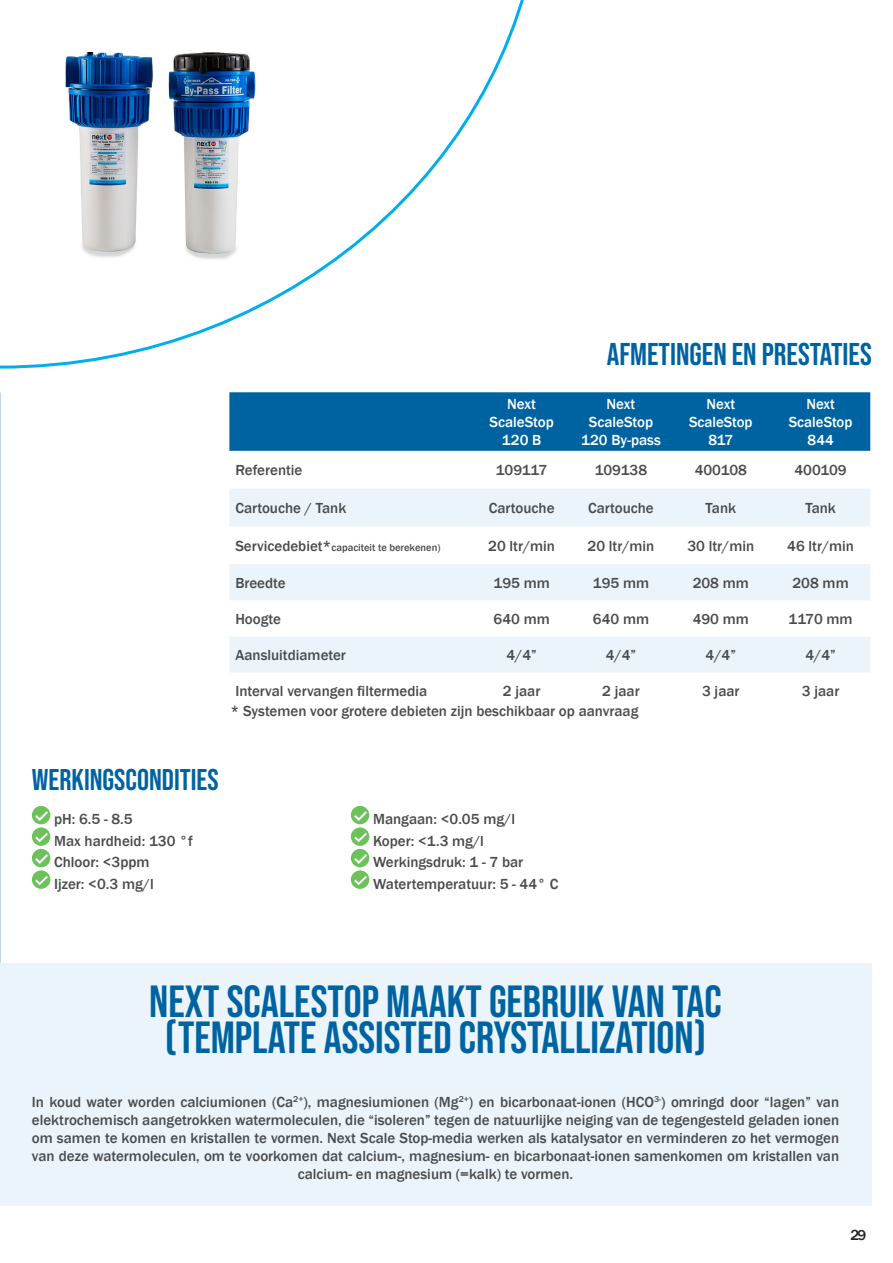
<style>
.page{position:relative;width:893px;height:1263px;background:#fff}
.page>*{position:absolute;margin:0;border:0;box-sizing:border-box;transform-origin:0 0}
.t1{font:45px/36px "Bebas Neue";color:#0063a1;text-align:center}
.t2{font:31.5px "Bebas Neue";color:#0063a1}
.t3{font:30px "Bebas Neue";color:#0063a1}
.Tekst{font:500 15px/18px "Franklin Gothic";color:#4b4c4d;text-align:center}
.t4{font:500 15px/18px "Franklin Gothic";color:#fff;text-align:center}
.t5{font:500 15px "Franklin Gothic";color:#231f20}
.t6{font:500 10.5px "Franklin Gothic";color:#4b4c4d}
.s1{font-size:15px}
</style>
<div class="page">
<svg style="left:0;top:0;width:524px;height:369px"></svg>
<div style="left:229px;top:392px;width:641px;height:59px;background:#0063a1"></div>
<svg style="left:229px;top:489px;width:641px;height:183px;fill:#ebf4fa"></svg>
<img style="left:32px;top:806px;width:18px;height:18px;border-radius:9px">
<img style="left:32px;top:827px;width:18px;height:19px;border-radius:9px">
<img style="left:32px;top:849px;width:18px;height:18px;border-radius:9px">
<img style="left:32px;top:870px;width:18px;height:19px;border-radius:9px">
<img style="left:351px;top:806px;width:18px;height:18px;border-radius:9px">
<img style="left:351px;top:827px;width:18px;height:19px;border-radius:9px">
<img style="left:351px;top:849px;width:18px;height:18px;border-radius:9px">
<img style="left:351px;top:870px;width:18px;height:19px;border-radius:9px">
<div style="left:0;top:963px;width:872px;height:242px;background:#ebf4fa"></div>
<p class="t2" style="left:607px;top:336px;width:266px">AFMETINGEN EN PRESTATIES</p>
<p class="t4" style="left:489px;top:395px;width:66px">Next<br>ScaleStop<br>120 B</p>
<p class="t4" style="left:589px;top:395px;width:66px">Next<br>ScaleStop</p>
<p class="t4" style="left:581px;top:431px;width:81px">120 By-pass</p>
<p class="t4" style="left:689px;top:395px;width:65px">Next<br>ScaleStop</p>
<p class="t4" style="left:708px;top:431px;width:26px">817</p>
<p class="t4" style="left:789px;top:395px;width:65px">Next<br>ScaleStop</p>
<p class="t4" style="left:807px;top:431px;width:28px">844</p>
<p class="Tekst" style="left:235px;top:461px;width:69px">Referentie</p>
<p class="Tekst" style="left:496px;top:461px;width:53px">109117</p>
<p class="Tekst" style="left:595px;top:461px;width:54px">109138</p>
<p class="Tekst" style="left:695px;top:461px;width:54px">400108</p>
<p class="Tekst" style="left:794px;top:461px;width:54px">400109</p>
<p class="Tekst" style="left:235px;top:499px;width:113px">Cartouche / Tank</p>
<p class="Tekst" style="left:489px;top:499px;width:67px">Cartouche</p>
<p class="Tekst" style="left:588px;top:499px;width:67px">Cartouche</p>
<p class="Tekst" style="left:705px;top:499px;width:32px">Tank</p>
<p class="Tekst" style="left:805px;top:499px;width:32px">Tank</p>
<p class="t6" style="left:235px;top:541px;width:207px"><span class="s1">Servicedebiet*</span>capaciteit te berekenen)</p>
<p class="Tekst" style="left:488px;top:537px;width:68px">20 ltr/min</p>
<p class="Tekst" style="left:588px;top:537px;width:68px">20 ltr/min</p>
<p class="Tekst" style="left:687px;top:537px;width:68px">30 ltr/min</p>
<p class="Tekst" style="left:787px;top:537px;width:68px">46 ltr/min</p>
<p class="Tekst" style="left:235px;top:574px;width:52px">Breedte</p>
<p class="Tekst" style="left:494px;top:574px;width:58px">195 mm</p>
<p class="Tekst" style="left:593px;top:574px;width:58px">195 mm</p>
<p class="Tekst" style="left:693px;top:574px;width:58px">208 mm</p>
<p class="Tekst" style="left:792px;top:574px;width:58px">208 mm</p>
<p class="Tekst" style="left:235px;top:610px;width:47px">Hoogte</p>
<p class="Tekst" style="left:494px;top:610px;width:58px">640 mm</p>
<p class="Tekst" style="left:593px;top:610px;width:58px">640 mm</p>
<p class="Tekst" style="left:693px;top:610px;width:58px">490 mm</p>
<p class="Tekst" style="left:788px;top:610px;width:66px">1170 mm</p>
<p class="Tekst" style="left:235px;top:646px;width:112px">Aansluitdiameter</p>
<p class="Tekst" style="left:506px;top:646px;width:32px">4/4”</p>
<p class="Tekst" style="left:606px;top:646px;width:32px">4/4”</p>
<p class="Tekst" style="left:706px;top:646px;width:32px">4/4”</p>
<p class="Tekst" style="left:805px;top:646px;width:32px">4/4”</p>
<p class="Tekst" style="left:235px;top:682px;width:193px">Interval vervangen filtermedia</p>
<p class="Tekst" style="left:503px;top:682px;width:39px">2 jaar</p>
<p class="Tekst" style="left:602px;top:682px;width:39px">2 jaar</p>
<p class="Tekst" style="left:702px;top:682px;width:39px">3 jaar</p>
<p class="Tekst" style="left:802px;top:682px;width:39px">3 jaar</p>
<p class="Tekst" style="left:230px;top:702px;width:410px">* Systemen voor grotere debieten zijn beschikbaar op aanvraag</p>
<p class="t3" style="left:32px;top:763px;width:188px">WERKINGSCONDITIES</p>
<p class="Tekst" style="left:54px;top:810px;width:80px">pH: 6.5 - 8.5</p>
<p class="Tekst" style="left:54px;top:832px;width:140px">Max hardheid: 130 °f</p>
<p class="Tekst" style="left:54px;top:853px;width:97px">Chloor: &lt;3ppm</p>
<p class="Tekst" style="left:54px;top:875px;width:101px">Ijzer: &lt;0.3 mg/l</p>
<p class="Tekst" style="left:373px;top:810px;width:143px">Mangaan: &lt;0.05 mg/l</p>
<p class="Tekst" style="left:373px;top:832px;width:112px">Koper: &lt;1.3 mg/l</p>
<p class="Tekst" style="left:373px;top:853px;width:152px">Werkingsdruk: 1 - 7 bar</p>
<p class="Tekst" style="left:373px;top:875px;width:187px">Watertemperatuur: 5 - 44° C</p>
<p class="t1" style="left:149px;top:983px;width:574px">NEXT SCALESTOP MAAKT GEBRUIK VAN TAC (TEMPLATE ASSISTED CRYSTALLIZATION)</p>
<p class="Tekst" style="left:32px;top:1093px;width:809px">In koud water worden calciumionen (Ca<sup>2+</sup>), magnesiumionen (Mg<sup>2+</sup>) en bicarbonaat-ionen (HCO<sup>3-</sup>) omringd door “lagen” van elektrochemisch aangetrokken watermoleculen, die “isoleren” tegen de natuurlijke neiging van de tegengesteld geladen ionen om samen te komen en kristallen te vormen. Next Scale Stop-media werken als katalysator en verminderen zo het vermogen van deze watermoleculen, om te voorkomen dat calcium-, magnesium- en bicarbonaat-ionen samenkomen om kristallen van calcium- en magnesium (=kalk) te vormen.</p>
<p class="t5" style="left:850px;top:1225px;width:17px">29</p>
</div>
